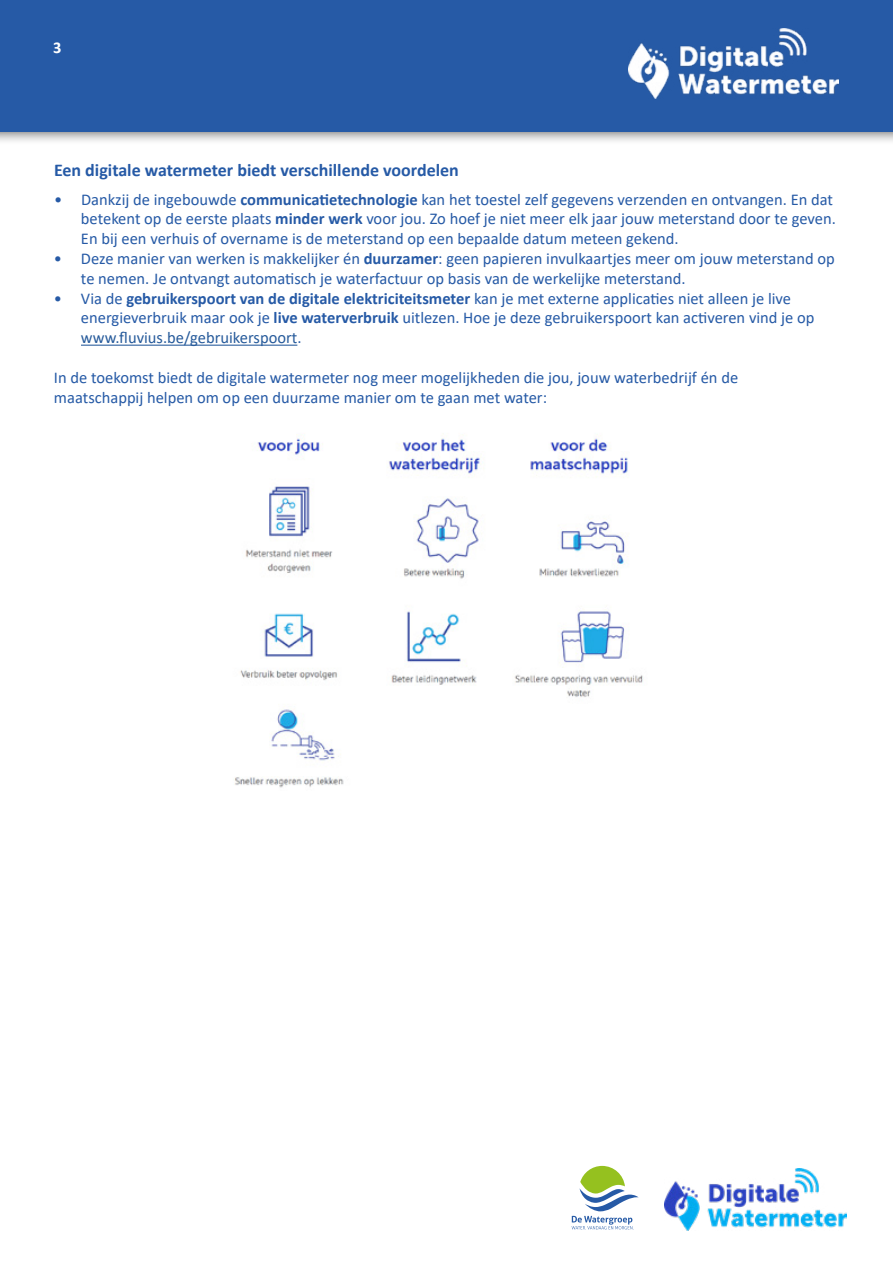
<style>
.page{position:relative;width:893px;height:1263px;background:#fff}
.page>*{position:absolute;margin:0;border:0;box-sizing:border-box;transform-origin:0 0}
.t1{font:700 18px "Calibri";color:#265aa6}
.t2{font:16.5px/19.8px "Calibri";color:#265aa6}
.t3{font:700 16.5px "Calibri";color:#fff}
.s1{font-weight:700}
.s2{color:#275b9b}
</style>
<div class="page">
<div style="left:0;top:0;width:893px;height:145px;background:#000;opacity:.75"></div>
<div style="left:0;top:0;width:893px;height:131px;background:#265aa6"></div>
<img style="left:628px;top:28px;width:210px;height:71px">
<img style="left:664px;top:1169px;width:183px;height:61px">
<svg style="left:572px;top:1166px;width:67px;height:64px"></svg>
<img style="left:234px;top:434px;width:409px;height:354px">
<hr style="left:81px;top:345px;width:216px;height:1px;background:#275b9b">
<p class="t3" style="left:53px;top:36px;width:10px">3</p>
<p class="t1" style="left:54px;top:157px;width:406px">Een digitale watermeter biedt verschillende voordelen</p>
<p class="t2" style="left:81px;top:189px;width:756px;text-indent:-27px">• Dankzij de ingebouwde <span class="s1">communicatietechnologie</span> kan het toestel zelf gegevens verzenden en ontvangen. En dat betekent op de eerste plaats <span class="s1">minder werk</span> voor jou. Zo hoef je niet meer elk jaar jouw meterstand door te geven.<br>En bij een verhuis of overname is de meterstand op een bepaalde datum meteen gekend.</p>
<p class="t2" style="left:81px;top:248px;width:755px;text-indent:-27px">• Deze manier van werken is makkelijker én <span class="s1">duurzamer</span>: geen papieren invulkaartjes meer om jouw meterstand op te nemen. Je ontvangt automatisch je waterfactuur op basis van de werkelijke meterstand.</p>
<p class="t2" style="left:81px;top:288px;width:735px;text-indent:-27px">• Via de <span class="s1">gebruikerspoort van de digitale elektriciteitsmeter</span> kan je met externe applicaties niet alleen je live energieverbruik maar ook je <span class="s1">live waterverbruik</span> uitlezen. Hoe je deze gebruikerspoort kan activeren vind je op <span class="s2">www.fluvius.be/gebruikerspoort</span>.</p>
<p class="t2" style="left:54px;top:367px;width:686px">In de toekomst biedt de digitale watermeter nog meer mogelijkheden die jou, jouw waterbedrijf én de maatschappij helpen om op een duurzame manier om te gaan met water:</p>
</div>
